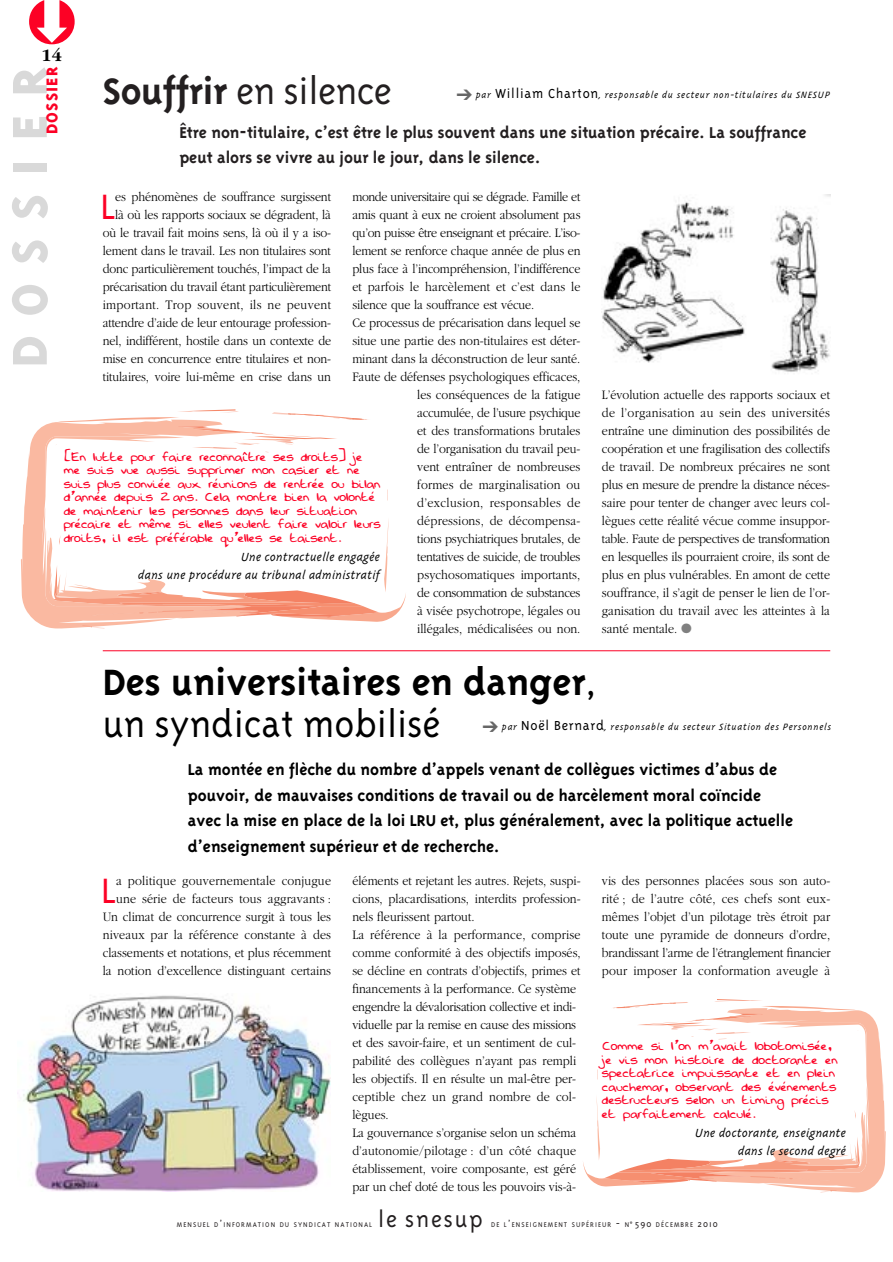
<style>
.page{position:relative;width:893px;height:1262px;background:#fff}
.page>*{position:absolute;margin:0;border:0;box-sizing:border-box;transform-origin:0 0}
.t1{font:800 56.25px "Triplex";letter-spacing:.335em;color:#d9d9d9}
.t2{font:700 42px/42px "Triplex";color:#000}
.t3{font:300 42px "Triplex";letter-spacing:-.01em;color:#231f20}
.t4{font:300 40.5px "Triplex";color:#fc0125}
.t5{font:300 25.5px "Triplex";letter-spacing:.07em;color:#231f20}
.t6{font:700 18px/25.5px "Triplex";color:#000}
.t7{font:700 18px/25.5px "Triplex";color:#231f20}
.t8{font:800 18px "Triplex";letter-spacing:.065em;color:#fc0125}
.t9{font:700 18px "Garamond";color:#000}
.t10{font:300 13.5px/18px "Garamond";color:#000;text-align:right;scale:.9 1}
.t11{font:13.5px/13.5px "Daves Hand";letter-spacing:-.005em;color:#fc0125}
.t12{font:italic 300 13.5px/18.8px "Triplex";color:#000;text-align:right}
.t13{font:300 13.5px "Garamond";letter-spacing:-.02em;color:#000;scale:.9 1}
.t14{font:300 13.5px "Garamond";letter-spacing:-.025em;color:#000;scale:.9 1}
.t15{font:300 13.5px "Garamond";letter-spacing:.03em;color:#000;scale:.9 1}
.t16{font:italic 300 10.5px "Triplex";letter-spacing:.05em;color:#000}
.t17{font:300 7.8px "Triplex";letter-spacing:.135em;color:#231f20}
.s1{font-weight:700}
.s2{color:#666}
.s3{font-style:normal;font-size:15px}
.s4{color:#808080}
.s5{font-weight:300}
.s6{font-size:10.5px}
</style>
<div class="page">
<img style="left:23px;top:995px;width:307px;height:196px">
<img style="left:602px;top:195px;width:228px;height:177px">
<svg style="left:21px;top:425px;width:24px;height:202px;fill:#fab9a1"></svg>
<svg style="left:45px;top:409px;width:361px;height:219px"></svg>
<svg style="left:583px;top:999px;width:302px;height:193px"></svg>
<hr style="left:103px;top:650px;width:727px;height:1px;background:#fc0125">
<h3 class="t9" style="left:42px;top:48px;width:22px">14</h3>
<h3 class="t8" style="left:45px;top:134px;width:69px;rotate:-90deg">DOSSIER</h3>
<h1 class="t1" style="left:8px;top:367px;width:302px;rotate:-90deg">DOSSIER</h1>
<h2 class="t3" style="left:103px;top:75px;width:291px"><span class="s1">Souffrir</span> en silence</h2>
<h3 class="t7" style="left:179px;top:121px;width:628px">Être non-titulaire, c’est être le plus souvent dans une situation précaire. La souffrance peut alors se vivre au jour le jour, dans le silence.</h3>
<h3 class="t4" style="left:100px;top:191px;width:16px">L</h3>
<p class="t16" style="left:456px;top:91px;width:375px"><span class="s2">➔</span> par <span class="s3">William Charton</span>, responsable du secteur non-titulaires du SNESUP</p>
<p class="t10" style="left:103px;top:188px;width:255px">es phénomènes de souffrance surgissent<br>là où les rapports sociaux se dégradent, là où le travail fait moins sens, là où il y a iso&shy;lement dans le travail. Les non titulaires sont donc particulièrement touchés, l’impact de la précarisation du travail étant particulièrement important. Trop souvent, ils ne peuvent attendre d’aide de leur entourage profession&shy;nel, indifférent, hostile dans un contexte de mise en concurrence entre titulaires et non&shy;titulaires, voire lui-même en crise dans un</p>
<p class="t14" style="left:352px;top:191px;width:255px">monde universitaire qui se dégrade. Famille et</p>
<p class="t10" style="left:352px;top:206px;width:255px">amis quant à eux ne croient absolument pas</p>
<p class="t14" style="left:352px;top:227px;width:255px">qu’on puisse être enseignant et précaire. L’iso-</p>
<p class="t10" style="left:352px;top:242px;width:255px">lement se renforce chaque année de plus en</p>
<p class="t10" style="left:352px;top:260px;width:255px">plus face à l’incompréhension, l’indifférence</p>
<p class="t10" style="left:352px;top:278px;width:255px">et parfois le harcèlement et c’est dans le</p>
<p class="t10" style="left:352px;top:296px;width:204px">silence que la souffrance est vécue.</p>
<p class="t10" style="left:352px;top:314px;width:255px">Ce processus de précarisation dans lequel se</p>
<p class="t10" style="left:352px;top:332px;width:255px">situe une partie des non-titulaires est déter-</p>
<p class="t10" style="left:352px;top:350px;width:255px">minant dans la déconstruction de leur santé.</p>
<p class="t10" style="left:352px;top:368px;width:255px">Faute de défenses psychologiques efficaces,</p>
<p class="t10" style="left:417px;top:386px;width:183px">les conséquences de la fatigue</p>
<p class="t13" style="left:417px;top:407px;width:183px">accumulée, de l’usure psychique</p>
<p class="t10" style="left:417px;top:422px;width:183px">et des transformations brutales</p>
<p class="t10" style="left:417px;top:440px;width:183px">de l’organisation du travail peu-</p>
<p class="t10" style="left:417px;top:458px;width:183px">vent entraîner de nombreuses</p>
<p class="t10" style="left:417px;top:476px;width:183px">formes de marginalisation ou</p>
<p class="t15" style="left:417px;top:497px;width:183px">d’exclusion, responsables de</p>
<p class="t10" style="left:417px;top:512px;width:183px">dépressions, de décompensa-</p>
<p class="t10" style="left:417px;top:530px;width:183px">tions psychiatriques brutales, de</p>
<p class="t13" style="left:417px;top:551px;width:183px">tentatives de suicide, de troubles</p>
<p class="t10" style="left:417px;top:566px;width:183px">psychosomatiques importants,</p>
<p class="t13" style="left:417px;top:587px;width:183px">de consommation de substances</p>
<p class="t10" style="left:417px;top:602px;width:183px">à visée psychotrope, légales ou</p>
<p class="t10" style="left:417px;top:620px;width:183px">illégales, médicalisées ou non.</p>
<p class="t10" style="left:602px;top:386px;width:255px;text-align:justify">L’évolution actuelle des rapports sociaux et de l’organisation au sein des universités entraîne une diminution des possibilités de coopération et une fragilisation des collectifs de travail. De nombreux précaires ne sont plus en mesure de prendre la distance néces&shy;saire pour tenter de changer avec leurs col&shy;lègues cette réalité vécue comme insuppor&shy;table. Faute de perspectives de transformation en lesquelles ils pourraient croire, ils sont de plus en plus vulnérables. En amont de cette souffrance, il s’agit de penser le lien de l’or&shy;ganisation du travail avec les atteintes à la santé mentale. <span class="s4">●</span></p>
<p class="t11" style="left:64px;top:449px;width:318px">[En lutte pour faire reconnaître ses droits] je me suis vue aussi supprimer mon casier et ne suis plus conviée aux réunions de rentrée ou bilan d’année depuis 2 ans. Cela montre bien la volonté de maintenir les personnes dans leur situation précaire et même si elles veulent faire valoir leurs droits, il est préférable qu’elles se taisent.</p>
<p class="t12" style="left:139px;top:548px;width:243px">Une contractuelle engagée<br>dans une procédure au tribunal administratif</p>
<h2 class="t2" style="left:103px;top:664px;width:496px">Des universitaires en danger<span class="s5">, un syndicat mobilisé</span></h2>
<p class="t6" style="left:188px;top:758px;width:606px">La montée en flèche du nombre d’appels venant de collègues victimes d’abus de pouvoir, de mauvaises conditions de travail ou de harcèlement moral coïncide avec la mise en place de la loi LRU et, plus généralement, avec la politique actuelle d’enseignement supérieur et de recherche.</p>
<p class="t16" style="left:482px;top:722px;width:350px"><span class="s2">➔</span> par <span class="s3">Noël Bernard</span>, responsable du secteur Situation des Personnels</p>
<p class="t10" style="left:103px;top:872px;width:255px">a politique gouvernementale conjugue une série de facteurs tous aggravants :<br>Un climat de concurrence surgit à tous les niveaux par la référence constante à des classements et notations, et plus récemment la notion d’excellence distinguant certains</p>
<p class="t10" style="left:352px;top:872px;width:255px;text-align:left">éléments et rejetant les autres. Rejets, suspi&shy;cions, placardisations, interdits profession&shy;nels fleurissent partout.<br>La référence à la performance, comprise comme conformité à des objectifs imposés, se décline en contrats d’objectifs, primes et financements à la performance. Ce système engendre la dévalorisation collective et indi&shy;viduelle par la remise en cause des missions et des savoir-faire, et un sentiment de cul&shy;pabilité des collègues n’ayant pas rempli les objectifs. Il en résulte un mal-être per&shy;ceptible chez un grand nombre de col&shy;lègues.<br>La gouvernance s’organise selon un schéma d’autonomie/pilotage : d’un côté chaque établissement, voire composante, est géré par un chef doté de tous les pouvoirs vis-à-</p>
<p class="t10" style="left:602px;top:872px;width:255px;text-align:justify">vis des personnes placées sous son auto&shy;rité ; de l’autre côté, ces chefs sont eux&shy;mêmes l’objet d’un pilotage très étroit par toute une pyramide de donneurs d’ordre, brandissant l’arme de l’étranglement financier pour imposer la conformation aveugle à</p>
<h3 class="t4" style="left:101px;top:875px;width:16px">L</h3>
<p class="t11" style="left:602px;top:1039px;width:237px">Comme si l’on m’avait lobotomisée, je vis mon histoire de doctorante en spectatrice impuissante et en plein cauchemar, observant des événements destructeurs selon un timing précis et parfaitement calculé.</p>
<p class="t12" style="left:695px;top:1124px;width:153px">Une doctorante, enseignante dans le second degré</p>
<p class="t17" style="left:177px;top:1221px;width:197px">MENSUEL D<span class="s6">’</span>INFORMATION DU SYNDICAT NATIONAL</p>
<h3 class="t5" style="left:378px;top:1209px;width:106px">le snesup</h3>
<p class="t17" style="left:491px;top:1221px;width:228px">DE L<span class="s6">’</span>ENSEIGNEMENT SUPÉRIEUR <span class="s6">-</span> N<span class="s6">˚590</span> DÉCEMBRE <span class="s6">2010</span></p>
</div>
